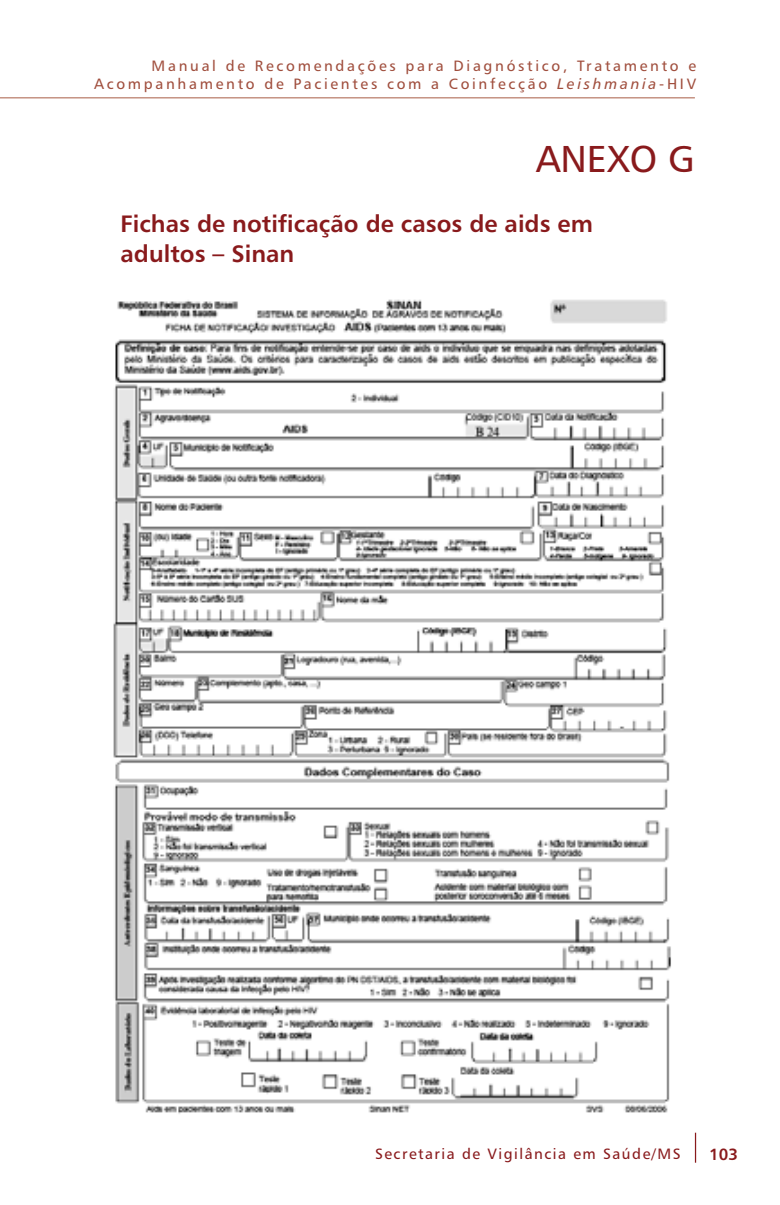
<style>
.page{position:relative;width:780px;height:1205px;background:#fff}
.page>*{position:absolute;margin:0;border:0;box-sizing:border-box;transform-origin:0 0}
.t1{font:37.5px "Humanist 777 BT Roman B";color:#891a1c}
.t2{font:23.75px/30px "Humanist 777 BT Bold B";color:#891a1c}
.t3{font:16.25px "Humanist 777 BT Bold B";color:#891a1c}
.t4{font:15px/18px "Humanist 777 BT Roman B";letter-spacing:.18em;color:#a04e3d;text-align:right}
.t5{font:15px "Humanist 777 BT Roman B";letter-spacing:.1em;color:#891a1c}
.s1{font-family:"Humanist 777 BT Italic B"}
</style>
<div class="page">
<hr style="left:694px;top:1132px;width:2px;height:30px;background:#891a1c">
<hr style="left:0;top:97px;width:694px;height:1px;background:#ba7d6b">
<img style="left:113px;top:299px;width:558px;height:815px">
<p class="t4" style="left:94px;top:57px;width:603px">Manual de Recomendações para Diagnóstico, Tratamento e<br>Acompanhamento de Pacientes com a Coinfecção <span class="s1">Leishmania</span>-HIV</p>
<h1 class="t1" style="left:535px;top:135px;width:156px">ANEXO g</h1>
<h2 class="t2" style="left:120px;top:208px;width:474px">Fichas de notificação de casos de aids em adultos – Sinan</h2>
<p class="t5" style="left:375px;top:1144px;width:307px">Secretaria de Vigilância em Saúde/MS</p>
<p class="t3" style="left:709px;top:1144px;width:30px">103</p>
</div>
